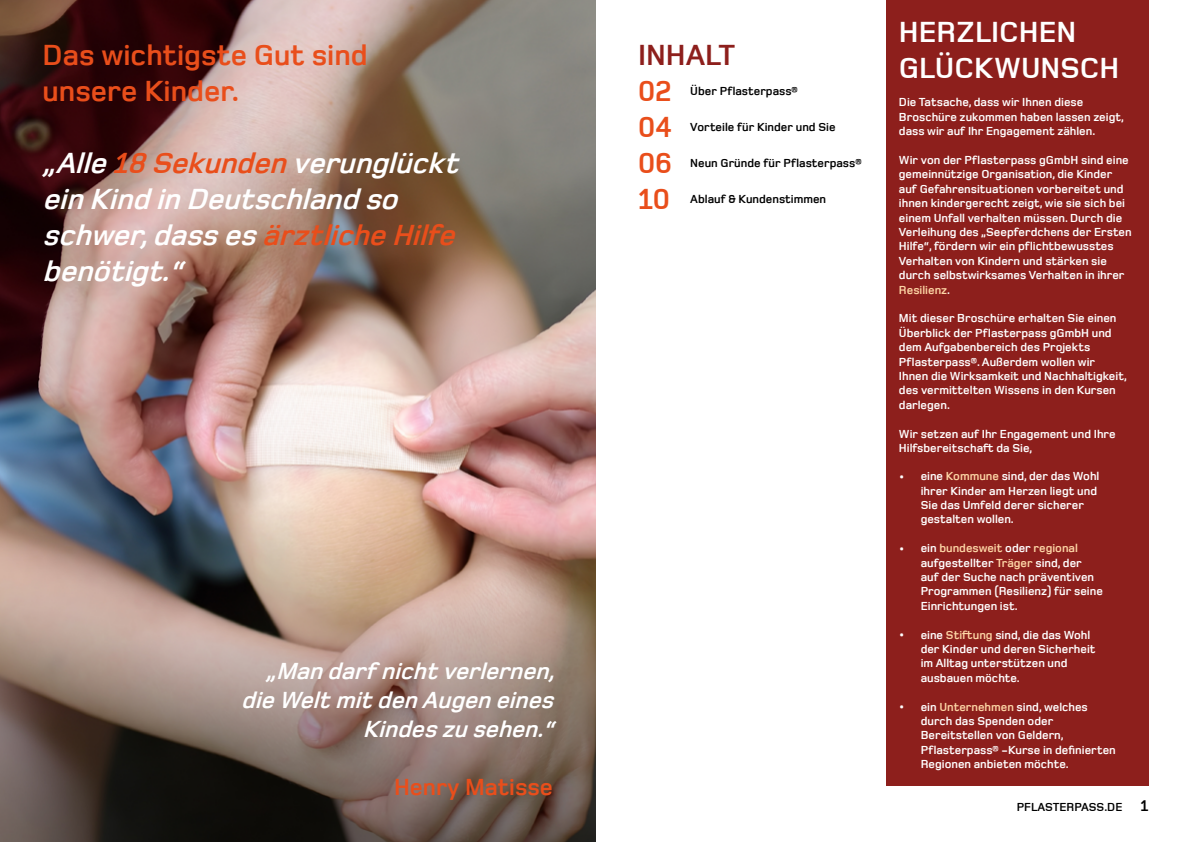
<style>
.page{position:relative;width:1191px;height:842px;background:#fff}
.page>*{position:absolute;margin:0;border:0;box-sizing:border-box;transform-origin:0 0}
.t1{font:italic 700 30px/36px "Foundry Monoline OT3 W08";color:#fff}
.t2{font:700 30px/36px "Foundry Monoline OT3 W08";color:#e94e1b}
.t3{font:700 30px/36px "Foundry Monoline OT3 W08";color:#fff}
.t4{font:700 30px "Foundry Monoline OT3 W08";color:#8d1f1c}
.t5{font:italic 700 24px/28.8px "Foundry Monoline OT3 W08";color:#fff;text-align:right}
.t6{font:700 24px "Foundry Monoline OT3 W08";color:#e94e1b}
.t7{font:700 12px/14.4px "Foundry Monoline OT3 W08";color:#fff}
.t8{font:700 12px "Foundry Monoline OT3 W08";color:#000}
.s1{color:#e94e1b}
.s2{color:#fdd5a5}
.s3{font-size:16px}
</style>
<div class="page">
<img style="left:0;top:0;width:595px;height:842px">
<div style="left:886px;top:0;width:262px;height:785px;background:#8d1f1c"></div>
<h1 class="t2" style="left:43px;top:36px;width:327px">Das wichtigste Gut sind unsere Kinder.</h1>
<h1 class="t1" style="left:43px;top:144px;width:427px">„Alle<span class="s1">18Sekunden</span>verunglückt einKindinDeutschlandso schwer,dasses<span class="s1">ärztlicheHilfe </span>benötigt.“</h1>
<h2 class="t5" style="left:241px;top:656px;width:323px">„Mandarfnichtverlernen, dieWeltmitdenAugeneines<br>Kindeszusehen.“</h2>
<h2 class="t6" style="left:394px;top:770px;width:160px">Henry Matisse</h2>
<h1 class="t4" style="left:638px;top:34px;width:99px">INHALT</h1>
<h1 class="t2" style="left:638px;top:72px;width:36px;text-align:justify">02<br>04<br>06<br>10</h1>
<p class="t8" style="left:690px;top:83px;width:109px">Über Pflasterpass®</p>
<p class="t8" style="left:690px;top:119px;width:147px">Vorteile für Kinder und Sie</p>
<p class="t8" style="left:690px;top:155px;width:173px">Neun Gründe für Pflasterpass®</p>
<p class="t8" style="left:690px;top:191px;width:137px">Ablauf &amp; Kundenstimmen</p>
<h1 class="t3" style="left:899px;top:12px;width:222px">HERZLICHEN<br>GLÜCKWUNSCH</h1>
<p class="t7" style="left:899px;top:95px;width:227px">Die Tatsache, dass wir Ihnen diese<br>Broschüre zukommen haben lassen zeigt, dass wir auf Ihr Engagement zählen.</p>
<p class="t7" style="left:899px;top:152px;width:234px">Wir von der Pflasterpass gGmbH sind eine gemeinnützige Organisation, die Kinder auf Gefahrensituationen vorbereitet und ihnen kindergerecht zeigt, wie sie sich bei einem Unfall verhalten müssen. Durch die Verleihung des „Seepferdchens der Ersten Hilfe“, fördern wir ein pflichtbewusstes Verhalten von Kindern und stärken sie durch selbstwirksames Verhalten in ihrer <span class="s2">Resilienz</span>.</p>
<p class="t7" style="left:899px;top:311px;width:229px">Mit dieser Broschüre erhalten Sie einen Überblick der Pflasterpass gGmbH und dem Aufgabenbereich des Projekts Pflasterpass®. Außerdem wollen wir Ihnen die Wirksamkeit und Nachhaltigkeit, des vermittelten Wissens in den Kursen darlegen.</p>
<p class="t7" style="left:899px;top:426px;width:218px">Wir setzen auf Ihr Engagement und Ihre<br>Hilfsbereitschaft da Sie,</p>
<p class="t7" style="left:899px;top:469px;width:7px">•</p>
<p class="t7" style="left:920px;top:468px;width:180px">eine <span class="s2">Kommune</span> sind, der das Wohl ihrer Kinder am Herzen liegt und<br>Sie das Umfeld derer sicherer gestalten wollen.</p>
<p class="t7" style="left:920px;top:540px;width:184px">ein <span class="s2">bundesweit</span> oder <span class="s2">regional </span>aufgestellter <span class="s2">Träger</span> sind, der auf der Suche nach präventiven<br>Programmen (Resilienz) für seine<br>Einrichtungen ist.</p>
<p class="t7" style="left:920px;top:627px;width:176px">eine <span class="s2">Stiftung</span> sind, die das Wohl der Kinder und deren Sicherheit im Alltag unterstützen und ausbauen möchte.</p>
<p class="t7" style="left:920px;top:699px;width:197px">ein <span class="s2">Unternehmen</span> sind, welches durch das Spenden oder<br>Bereitstellen von Geldern,<br>Pflasterpass® -Kurse in definierten<br>Regionen anbieten möchte.</p>
<p class="t7" style="left:899px;top:541px;width:7px">•</p>
<p class="t7" style="left:899px;top:627px;width:7px">•</p>
<p class="t7" style="left:899px;top:699px;width:7px">•</p>
<p class="t8" style="left:1016px;top:799px;width:133px">PFLASTERPASS.DE <span class="s3">1</span></p>
</div>
